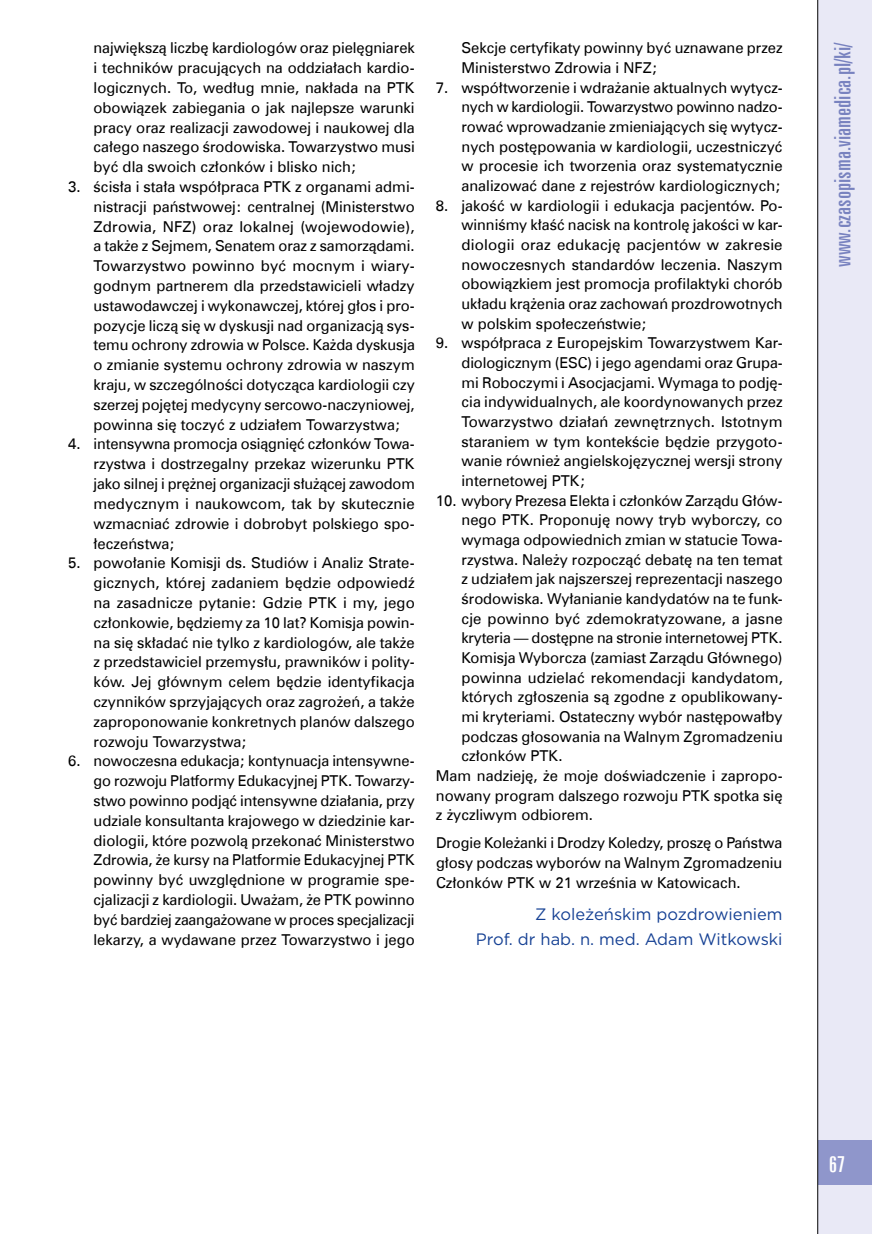
<style>
.page{position:relative;width:872px;height:1234px;background:#fff}
.page>*{position:absolute;margin:0;border:0;box-sizing:border-box;transform-origin:0 0}
.t1{font:22.5px "Zurich X Cn EU";color:#7882bf;scale:1.07 1}
.t2{font:22.5px "Zurich X Cn EU";color:#fff;scale:1.07 1}
.t3{font:16.5px/24.2px "Gotham";color:#164194;text-align:right}
.t4{font:15px/19.8px "Zurich EU";color:#000;text-align:justify}
</style>
<div class="page">
<div style="left:817px;top:0;width:55px;height:1233px;background:#e9e9f6"></div>
<div style="left:817px;top:1140px;width:55px;height:44px;background:#8f96cb"></div>
<hr style="left:817px;top:0;width:1px;height:1233px;background:#000">
<p class="t4" style="left:94px;top:38px;width:323px">największą liczbę kardiologów oraz pielęgniarek i techników pracujących na oddziałach kardio&shy;logicznych. To, według mnie, nakłada na PTK obowiązek zabiegania o jak najlepsze warunki pracy oraz realizacji zawodowej i naukowej dla całego naszego środowiska. Towarzystwo musi być dla swoich członków i blisko nich;</p>
<p class="t4" style="left:94px;top:177px;width:323px;text-indent:-26px">3. ścisła i stała współpraca PTK z organami admi&shy;nistracji państwowej: centralnej (Ministerstwo Zdrowia, NFZ) oraz lokalnej (wojewodowie), a także z Sejmem, Senatem oraz z samorządami.<br>Towarzystwo powinno być mocnym i wiary&shy;godnym partnerem dla przedstawicieli władzy ustawodawczej i wykonawczej, której głos i pro&shy;pozycje liczą się w dyskusji nad organizacją sys&shy;temu ochrony zdrowia w Polsce. Każda dyskusja o zmianie systemu ochrony zdrowia w naszym kraju, w szczególności dotycząca kardiologii czy szerzej pojętej medycyny sercowo-naczyniowej, powinna się toczyć z udziałem Towarzystwa;</p>
<p class="t4" style="left:94px;top:434px;width:323px;text-indent:-26px">4. intensywna promocja osiągnięć członków Towa&shy;rzystwa i dostrzegalny przekaz wizerunku PTK jako silnej i prężnej organizacji służącej zawodom medycznym i naukowcom, tak by skutecznie wzmacniać zdrowie i dobrobyt polskiego spo&shy;łeczeństwa;</p>
<p class="t4" style="left:94px;top:553px;width:323px;text-indent:-26px">5. powołanie Komisji ds. Studiów i Analiz Strate&shy;gicznych, której zadaniem będzie odpowiedź na zasadnicze pytanie: Gdzie PTK i my, jego członkowie, będziemy za 10 lat? Komisja powin&shy;na się składać nie tylko z kardiologów, ale także z przedstawiciel przemysłu, prawników i polity&shy;ków. Jej głównym celem będzie identyfikacja czynników sprzyjających oraz zagrożeń, a także zaproponowanie konkretnych planów dalszego rozwoju Towarzystwa;</p>
<p class="t4" style="left:94px;top:750px;width:323px;text-indent:-26px">6. nowoczesna edukacja; kontynuacja intensywne&shy;go rozwoju Platformy Edukacyjnej PTK. Towarzy&shy;stwo powinno podjąć intensywne działania, przy udziale konsultanta krajowego w dziedzinie kar&shy;diologii, które pozwolą przekonać Ministerstwo Zdrowia, że kursy na Platformie Edukacyjnej PTK powinny być uwzględnione w programie spe&shy;cjalizacji z kardiologii. Uważam, że PTK powinno być bardziej zaangażowane w proces specjalizacji lekarzy, a wydawane przez Towarzystwo i jego</p>
<p class="t4" style="left:461px;top:38px;width:323px">Sekcje certyfikaty powinny być uznawane przez<br>Ministerstwo Zdrowia i NFZ;</p>
<p class="t4" style="left:461px;top:77px;width:323px;text-indent:-26px">7. współtworzenie i wdrażanie aktualnych wytycz&shy;nych w kardiologii. Towarzystwo powinno nadzo&shy;rować wprowadzanie zmieniających się wytycz&shy;nych postępowania w kardiologii, uczestniczyć w procesie ich tworzenia oraz systematycznie analizować dane z rejestrów kardiologicznych;</p>
<p class="t4" style="left:461px;top:195px;width:323px;text-indent:-26px">8. jakość w kardiologii i edukacja pacjentów. Po&shy;winniśmy kłaść nacisk na kontrolę jakości w kar&shy;diologii oraz edukację pacjentów w zakresie nowoczesnych standardów leczenia. Naszym obowiązkiem jest promocja profilaktyki chorób układu krążenia oraz zachowań prozdrowotnych w polskim społeczeństwie;</p>
<p class="t4" style="left:461px;top:333px;width:323px;text-indent:-26px">9. współpraca z Europejskim Towarzystwem Kar&shy;diologicznym (ESC) i jego agendami oraz Grupa&shy;mi Roboczymi i Asocjacjami. Wymaga to podję&shy;cia indywidualnych, ale koordynowanych przez Towarzystwo działań zewnętrznych. Istotnym staraniem w tym kontekście będzie przygoto&shy;wanie również angielskojęzycznej wersji strony internetowej PTK;</p>
<p class="t4" style="left:436px;top:490px;width:348px">10. wybory Prezesa Elekta i członków Zarządu Głów-</p>
<p class="t4" style="left:461px;top:510px;width:323px">nego PTK. Proponuję nowy tryb wyborczy, co</p>
<p class="t4" style="left:461px;top:529px;width:323px">wymaga odpowiednich zmian w statucie Towa-</p>
<p class="t4" style="left:461px;top:549px;width:323px">rzystwa. Należy rozpocząć debatę na ten temat</p>
<p class="t4" style="left:461px;top:568px;width:323px">z udziałem jak najszerszej reprezentacji naszego</p>
<p class="t4" style="left:461px;top:588px;width:323px">środowiska. Wyłanianie kandydatów na te funk-</p>
<p class="t4" style="left:461px;top:608px;width:323px">cje powinno być zdemokratyzowane, a jasne</p>
<p class="t4" style="left:461px;top:627px;width:322px">kryteria — dostępne na stronie internetowej PTK.</p>
<p class="t4" style="left:461px;top:647px;width:323px">Komisja Wyborcza (zamiast Zarządu Głównego)</p>
<p class="t4" style="left:461px;top:667px;width:323px">powinna udzielać rekomendacji kandydatom,</p>
<p class="t4" style="left:461px;top:686px;width:323px">których zgłoszenia są zgodne z opublikowany-</p>
<p class="t4" style="left:461px;top:706px;width:323px">mi kryteriami. Ostateczny wybór następowałby</p>
<p class="t4" style="left:461px;top:726px;width:323px">podczas głosowania na Walnym Zgromadzeniu</p>
<p class="t4" style="left:461px;top:745px;width:103px">członków PTK.</p>
<p class="t4" style="left:436px;top:765px;width:348px">Mam nadzieję, że moje doświadczenie i zapropo-</p>
<p class="t4" style="left:436px;top:785px;width:348px">nowany program dalszego rozwoju PTK spotka się</p>
<p class="t4" style="left:436px;top:804px;width:158px">z życzliwym odbiorem.</p>
<p class="t4" style="left:436px;top:832px;width:348px">Drogie Koleżanki i Drodzy Koledzy, proszę o Państwa głosy podczas wyborów na Walnym Zgromadzeniu Członków PTK w 21 września w Katowicach.</p>
<p class="t3" style="left:475px;top:901px;width:308px">Z koleżeńskim pozdrowieniem<br>Prof. dr hab. n. med. Adam Witkowski</p>
<h1 class="t1" style="left:829px;top:267px;width:212px;rotate:-90deg">www.czasopisma.viamedica.pl/ki/</h1>
<h1 class="t2" style="left:828px;top:1150px;width:17px">67</h1>
</div>
